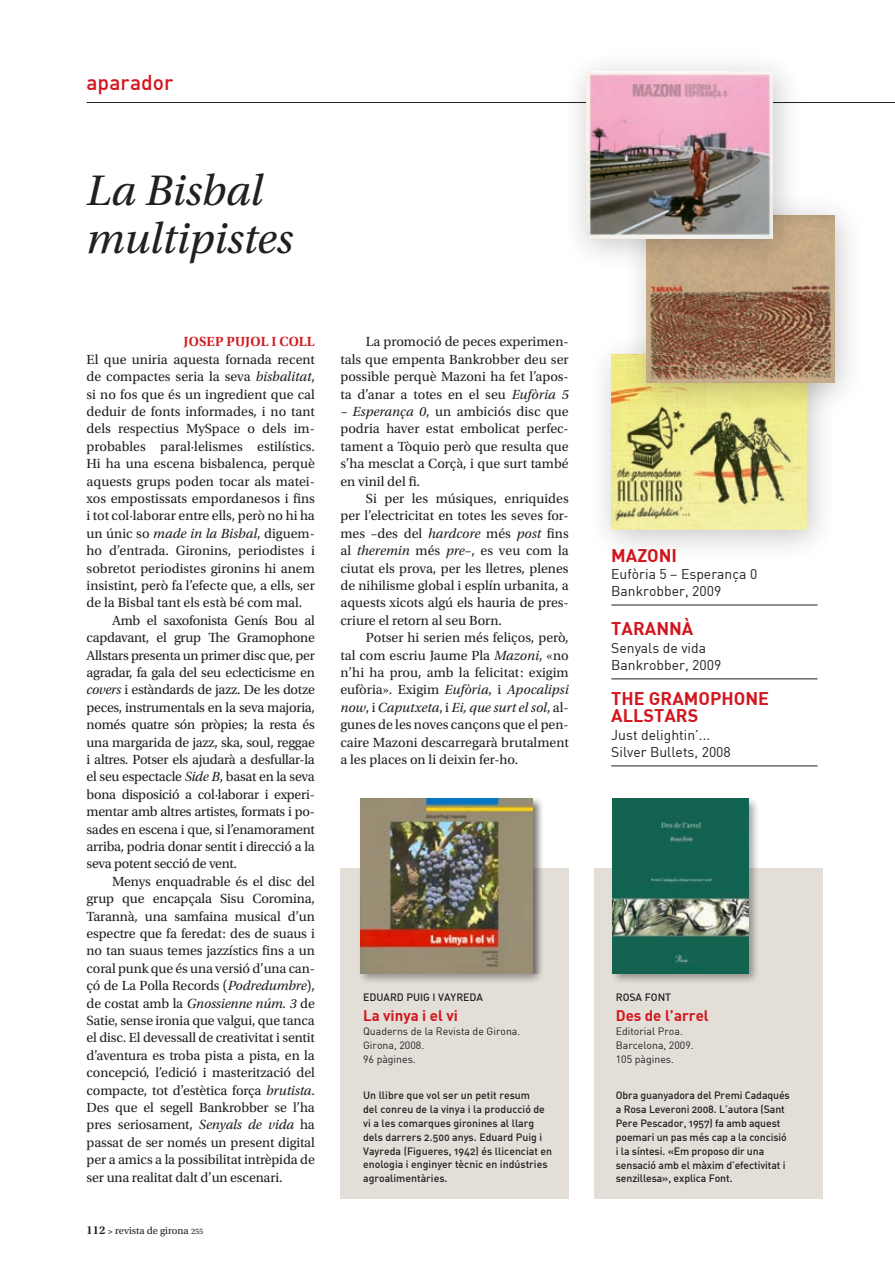
<style>
.page{position:relative;width:895px;height:1274px;background:#fff}
.page>*{position:absolute;margin:0;border:0;box-sizing:border-box;transform-origin:0 0}
.t1{font:italic 45px/48px "Utopia Std";color:#231f20}
.Text{font:21px "DIN Medium Alternate";color:#d2161e}
.Apa_Llibre_Editorial{font:18px/17.4px "DIN Bold";color:#d2161e}
.Apa_Llibre_Titol{font:18px "DIN Bold";color:#d2161e}
.t2{font:15px "DIN Bold";color:#d2161e}
.t3{font:13.95px/17.4px "Utopia Std";letter-spacing:-.01em;color:#231f20;text-align:justify}
.Apa_Llibre_Editorial-2{font:13.95px/17.4px "DIN";color:#231f20}
.t4{font:600 13.95px "Utopia Std";letter-spacing:.01em;color:#d2161e}
.t5{font:10.5px/14px "DIN Medium Alternate";color:#231f20}
.t6{font:10.5px/14px "DIN";color:#231f20}
.t7{font:10.5px "Utopia Std";color:#231f20}
.s1{font-style:italic}
.s2{font-weight:600;font-size:12px}
.s3{font-weight:600;font-size:9px}
.s4{font-size:8.25px}
</style>
<div class="page">
<hr style="left:87px;top:102px;width:807px;height:1px;background:#231f20">
<hr style="left:611px;top:605px;width:206px;height:1px;background:#231f20">
<hr style="left:611px;top:678px;width:206px;height:1px;background:#231f20">
<hr style="left:611px;top:765px;width:206px;height:1px;background:#231f20">
<div style="left:340px;top:868px;width:228px;height:331px;background:#e3dfd8"></div>
<div style="left:594px;top:868px;width:228px;height:331px;background:#e3dfd8"></div>
<div style="left:357px;top:796px;width:186px;height:187px;background:#231f20;opacity:.4"></div>
<div style="left:361px;top:799px;width:182px;height:174px;background:#231f20;opacity:.4"></div>
<img style="left:361px;top:799px;width:171px;height:174px">
<div style="left:609px;top:796px;width:150px;height:187px;background:#231f20;opacity:.4"></div>
<img style="left:613px;top:799px;width:135px;height:174px">
<div style="left:585px;top:330px;width:251px;height:232px;background:#231f20;opacity:.25"></div>
<img style="left:611px;top:354px;width:195px;height:176px">
<div style="left:620px;top:191px;width:244px;height:224px;background:#231f20;opacity:.25"></div>
<img style="left:646px;top:215px;width:188px;height:168px">
<div style="left:559px;top:47px;width:243px;height:224px;background:#231f20;opacity:.25"></div>
<img style="left:586px;top:71px;width:186px;height:167px">
<p class="Text" style="left:87px;top:69px;width:88px">aparador</p>
<p class="t1" style="left:87px;top:167px;width:208px">La Bisbal multipistes</p>
<p class="t4" style="left:184px;top:334px;width:133px">JOSEP PUJOL I COLL</p>
<p class="t3" style="left:87px;top:351px;width:230px">El que uniria aquesta fornada recent de compactes seria la seva <span class="s1">bisbalitat</span>, si no fos que és un ingredient que cal deduir de fonts informades, i no tant dels respectius MySpace o dels im&shy;probables paral·lelismes estilístics.<br>Hi ha una escena bisbalenca, perquè aquests grups poden tocar als matei&shy;xos empostissats empordanesos i fins i tot col·laborar entre ells, però no hi ha un únic so <span class="s1">made in la Bisbal</span>, diguem&shy;ho d’entrada. Gironins, periodistes i sobretot periodistes gironins hi anem insistint, però fa l’efecte que, a ells, ser de la Bisbal tant els està bé com mal.</p>
<p class="t3" style="left:87px;top:612px;width:230px;text-indent:26px">Amb el saxofonista Genís Bou al capdavant, el grup The Gramophone Allstars presenta un primer disc que, per agradar, fa gala del seu eclecticisme en <span class="s1">covers</span> i estàndards de jazz. De les dotze peces, instrumentals en la seva majoria, només quatre són pròpies; la resta és una margarida de jazz, ska, soul, reggae i altres. Potser els ajudarà a desfullar-la el seu espectacle <span class="s1">Side B</span>, basat en la seva bona disposició a col·laborar i experi&shy;mentar amb altres artistes, formats i po&shy;sades en escena i que, si l’enamorament arriba, podria donar sentit i direcció a la seva potent secció de vent.</p>
<p class="t3" style="left:87px;top:873px;width:230px;text-indent:26px">Menys enquadrable és el disc del grup que encapçala Sisu Coromina, Tarannà, una samfaina musical d’un espectre que fa feredat: des de suaus i no tan suaus temes jazzístics fins a un coral punk que és una versió d’una can&shy;çó de La Polla Records (<span class="s1">Podredumbre</span>), de costat amb la <span class="s1">Gnossienne núm. 3</span> de Satie, sense ironia que valgui, que tanca el disc. El devessall de creativitat i sentit d’aventura es troba pista a pista, en la concepció, l’edició i masterització del compacte, tot d’estètica força <span class="s1">brutista</span>.<br>Des que el segell Bankrobber se l’ha pres seriosament, <span class="s1">Senyals de vida</span> ha passat de ser només un present digital per a amics a la possibilitat intrèpida de ser una realitat dalt d’un escenari.</p>
<p class="t7" style="left:87px;top:1224px;width:118px"><span class="s2">112</span> <span class="s3">&gt;</span> revista de girona <span class="s4">255</span></p>
<p class="t3" style="left:340px;top:333px;width:230px;text-indent:26px">La promoció de peces experimen&shy;tals que empenta Bankrobber deu ser possible perquè Mazoni ha fet l’apos&shy;ta d’anar a totes en el seu <span class="s1">Eufòria 5</span></p>
<p class="t3" style="left:340px;top:403px;width:230px"><span class="s1">– Esperança 0</span>, un ambiciós disc que podria haver estat embolicat perfec&shy;tament a Tòquio però que resulta que s’ha mesclat a Corçà, i que surt també en vinil del fi.</p>
<p class="t3" style="left:340px;top:490px;width:230px;text-indent:26px">Si per les músiques, enriquides per l’electricitat en totes les seves for&shy;mes –des del <span class="s1">hardcore</span> més <span class="s1">post</span> fins al <span class="s1">theremin</span> més <span class="s1">pre</span>–, es veu com la ciutat els prova, per les lletres, plenes de nihilisme global i esplín urbanita, a aquests xicots algú els hauria de pres&shy;criure el retorn al seu Born.</p>
<p class="t3" style="left:340px;top:629px;width:230px;text-indent:26px">Potser hi serien més feliços, però, tal com escriu Jaume Pla <span class="s1">Mazoni</span>, «no n’hi ha prou, amb la felicitat: exigim eufòria». Exigim <span class="s1">Eufòria</span>, i <span class="s1">Apocalipsi now</span>, i <span class="s1">Caputxeta</span>, i <span class="s1">Ei, que surt el sol</span>, al&shy;gunes de les noves cançons que el pen&shy;caire Mazoni descarregarà brutalment a les places on li deixin fer-ho.</p>
<p class="t5" style="left:363px;top:989px;width:121px">Eduard Puig i Vayreda</p>
<p class="t2" style="left:363px;top:1006px;width:96px">La vinya i el vi</p>
<p class="t6" style="left:363px;top:1024px;width:159px">Quaderns de la Revista de Girona.<br>Girona, 2008.</p>
<p class="t6" style="left:363px;top:1052px;width:54px">96 pàgines.</p>
<p class="t5" style="left:363px;top:1087px;width:190px">U n llibre que vol ser un petit resum<br>del conreu de la vinya i la producció de vi a les comarques gironines al llarg dels darrers 2.500 anys. Eduard Puig i Vayreda (Figueres, 1942) és llicenciat en enologia i enginyer tècnic en indústries agroalimentàries.</p>
<p class="Apa_Llibre_Titol" style="left:611px;top:543px;width:67px">MAZONI</p>
<p class="Apa_Llibre_Editorial-2" style="left:611px;top:565px;width:148px">Eufòria 5 – Esperança 0<br>Bankrobber, 2009</p>
<p class="Apa_Llibre_Titol" style="left:611px;top:617px;width:84px">TARANNÀ</p>
<p class="Apa_Llibre_Editorial-2" style="left:611px;top:639px;width:111px">Senyals de vida<br>Bankrobber, 2009</p>
<p class="Apa_Llibre_Editorial" style="left:611px;top:689px;width:159px">THE GRAMOPHONE<br>ALLSTARS</p>
<p class="Apa_Llibre_Editorial-2" style="left:611px;top:726px;width:121px">Just delightin’...<br>Silver Bullets, 2008</p>
<p class="t5" style="left:615px;top:989px;width:57px">Rosa Font</p>
<p class="t2" style="left:615px;top:1006px;width:94px">Des de l’arrel</p>
<p class="t6" style="left:615px;top:1024px;width:69px">Editorial Proa.</p>
<p class="t6" style="left:615px;top:1038px;width:79px">Barcelona, 2009.</p>
<p class="t6" style="left:615px;top:1052px;width:60px">105 pàgines.</p>
<p class="t5" style="left:615px;top:1087px;width:175px">Obra guanyadora del Premi Cadaqués a Rosa Leveroni 2008. L’autora (Sant Pere Pescador, 1957) fa amb aquest poemari un pas més cap a la concisió i la síntesi. «Em proposo dir una sensació amb el màxim d’efectivitat i senzillesa», explica Font.</p>
</div>
